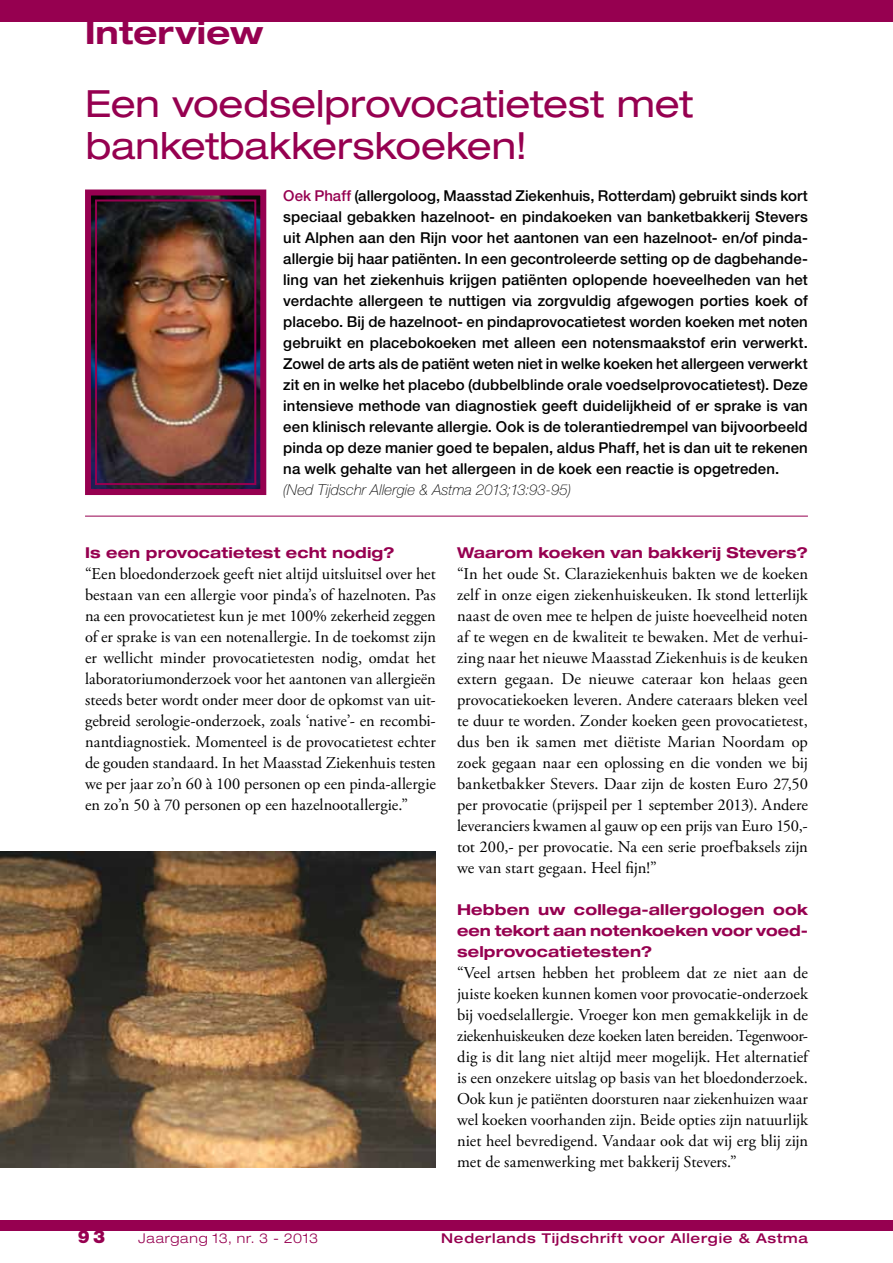
<style>
.page{position:relative;width:893px;height:1263px;background:#fff}
.page>*{position:absolute;margin:0;border:0;box-sizing:border-box;transform-origin:0 0}
.t1{font:expanded 37.5px/42px "Helvetica Neue LT Std";letter-spacing:-.005em;color:#960050}
.t2{font:700 expanded 31.5px "Helvetica Neue LT Std";letter-spacing:.01em;color:#960050}
.t3{font:900 18px "Helvetica Neue LT Std";color:#960050}
.t4{font:16.5px/21px "Adobe Garamond Pro";letter-spacing:.005em;color:#000;text-align:justify}
.t5{font:500 15px/21px "Helvetica Neue LT Std";letter-spacing:.005em;color:#000;text-align:justify}
.t6{font:700 expanded 15px/21px "Helvetica Neue LT Std";letter-spacing:.01em;color:#960050;text-align:justify}
.t7{font:italic 100 15px "Helvetica Neue LT Std";color:#000}
.t8{font:500 expanded 13.5px "Helvetica Neue LT Std";letter-spacing:.05em;color:#960050}
.t9{font:300 expanded 13.5px "Helvetica Neue LT Std";letter-spacing:.06em;color:#960050}
.s1{color:#960050}
</style>
<div class="page">
<div style="left:0;top:1220px;width:893px;height:11px;background:#960050"></div>
<div style="left:0;top:0;width:893px;height:21px;background:#960050"></div>
<img style="left:0;top:852px;width:436px;height:315px">
<hr style="left:85px;top:516px;width:723px;height:1px;background:#960050">
<img style="left:85px;top:189px;width:182px;height:306px">
<div style="left:95px;top:199px;width:161px;height:286px;border:2px solid #960050"></div>
<h2 class="t2" style="left:85px;top:13px;width:180px">Interview</h2>
<h1 class="t1" style="left:85px;top:82px;width:610px">Een voedselprovocatietest met banketbakkerskoeken!</h1>
<p class="t5" style="left:283px;top:185px;width:526px"><span class="s1">Oek Phaff</span> (allergoloog, Maasstad Ziekenhuis, Rotterdam) gebruikt sinds kort speciaal gebakken hazelnoot- en pindakoeken van banketbakkerij Stevers uit Alphen aan den Rijn voor het aantonen van een hazelnoot- en/of pinda&shy;allergie bij haar patiënten. I n een gecontroleerde setting op de dagbehande&shy;ling van het ziekenhuis krijgen patiënten oplopende hoeveelheden van het verdachte allergeen te nuttigen via zorgvuldig afgewogen porties koek of placebo. Bij de hazelnoot- en pindaprovocatietest worden koeken met noten gebruikt en placebokoeken met alleen een notensmaakstof erin verwerkt.<br>Zowel de arts als de patiënt weten niet in welke koeken het allergeen verwerkt zit en in welke het placebo (dubbelblinde orale voedselprovocatietest). Deze intensieve methode van diagnostiek geeft duidelijkheid of er sprake is van een klinisch relevante allergie. Ook is de tolerantiedrempel van bijvoorbeeld pinda op deze manier goed te bepalen, aldus Phaff, het is dan uit te rekenen na welk gehalte van het allergeen in de koek een reactie is opgetreden.</p>
<p class="t7" style="left:283px;top:481px;width:289px">(Ned Tijdschr Allergie &amp; Astma 2013;13:93-95)</p>
<p class="t6" style="left:85px;top:542px;width:311px">Is een provocatietest echt nodig?</p>
<p class="t4" style="left:85px;top:564px;width:352px">“Een bloedonderzoek geeft niet altijd uitsluitsel over het bestaan van een allergie voor pinda’s of hazelnoten. Pas na een provocatietest kun je met 100% zekerheid zeggen of er sprake is van een notenallergie. In de toekomst zijn er wellicht minder provocatietesten nodig, omdat het laboratoriumonderzoek voor het aantonen van allergieën steeds beter wordt onder meer door de opkomst van uit&shy;gebreid serologie-onderzoek, zoals ‘native’- en recombi&shy;nantdiagnostiek. Momenteel is de provocatietest echter de gouden standaard. In het Maasstad Ziekenhuis testen we per jaar zo’n 60 à 100 personen op een pinda-allergie en zo’n 50 à 70 personen op een hazelnootallergie.”</p>
<p class="t6" style="left:457px;top:542px;width:352px">Waarom koeken van bakkerij Stevers?</p>
<p class="t4" style="left:457px;top:564px;width:352px">“In het oude St. Claraziekenhuis bakten we de koeken zelf in onze eigen ziekenhuiskeuken. Ik stond letterlijk naast de oven mee te helpen de juiste hoeveelheid noten af te wegen en de kwaliteit te bewaken. Met de verhui&shy;zing naar het nieuwe Maasstad Ziekenhuis is de keuken extern gegaan. De nieuwe cateraar kon helaas geen provocatiekoeken leveren. Andere cateraars bleken veel te duur te worden. Zonder koeken geen provocatietest, dus ben ik samen met diëtiste Marian Noordam op zoek gegaan naar een oplossing en die vonden we bij banketbakker Stevers. Daar zijn de kosten Euro 27,50 per provocatie (prijspeil per 1 september 2013). Andere leveranciers kwamen al gauw op een prijs van Euro 150,- tot 200,- per provocatie. Na een serie proefbaksels zijn we van start gegaan. Heel fijn!”</p>
<p class="t6" style="left:457px;top:899px;width:352px">Hebben uw collega-allergologen ook een tekort aan notenkoeken voor voed&shy;selprovocatietesten?</p>
<p class="t4" style="left:457px;top:963px;width:352px">“Veel artsen hebben het probleem dat ze niet aan de juiste koeken kunnen komen voor provocatie-onderzoek bij voedselallergie. Vroeger kon men gemakkelijk in de ziekenhuiskeuken deze koeken laten bereiden. Tegenwoor&shy;dig is dit lang niet altijd meer mogelijk. Het alternatief is een onzekere uitslag op basis van het bloedonderzoek.<br>Ook kun je patiënten doorsturen naar ziekenhuizen waar wel koeken voorhanden zijn. Beide opties zijn natuurlijk niet heel bevredigend. Vandaar ook dat wij erg blij zijn met de samenwerking met bakkerij Stevers.”</p>
<p class="t3" style="left:78px;top:1226px;width:29px">93</p>
<p class="t9" style="left:138px;top:1230px;width:181px">Jaargang 13, nr. 3 - 2013</p>
<p class="t8" style="left:441px;top:1230px;width:368px">Nederlands Tijdschrift voor Allergie &amp; Astma</p>
</div>
